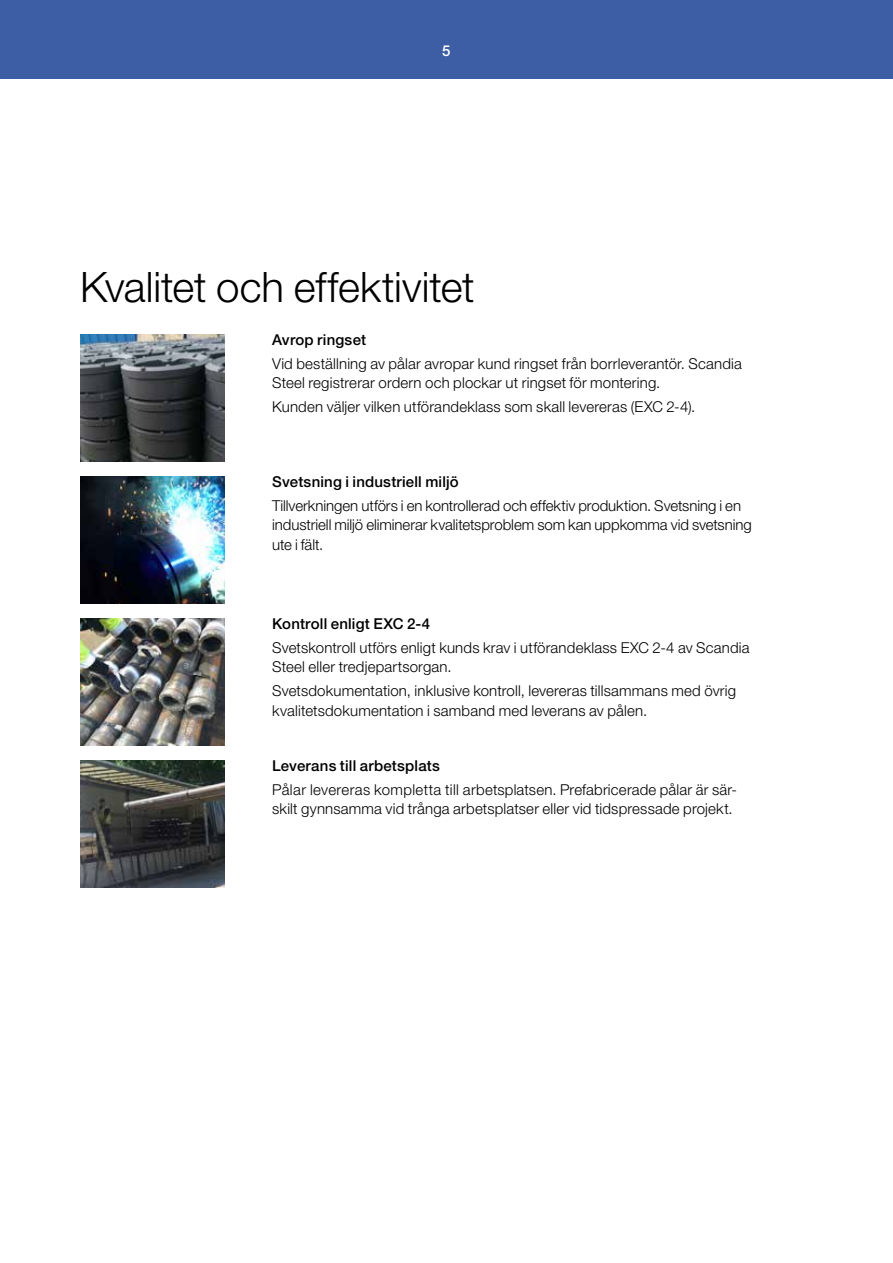
<style>
.page{position:relative;width:893px;height:1263px;background:#fff}
.page>*{position:absolute;margin:0;border:0;box-sizing:border-box;transform-origin:0 0}
.t1{font:300 42px "Helvetica Neue LT Pro";color:#000}
.t2{font:300 15px/19.5px "Helvetica Neue LT Pro";letter-spacing:.01em;color:#000}
.t3{font:500 15px "Helvetica Neue LT Pro";letter-spacing:.015em;color:#000}
.t4{font:500 15px "Helvetica Neue LT Pro";color:#fff}
</style>
<div class="page">
<div style="left:0;top:0;width:893px;height:79px;background:#3d5da4"></div>
<img style="left:81px;top:334px;width:143px;height:128px">
<img style="left:81px;top:476px;width:143px;height:128px">
<img style="left:81px;top:618px;width:143px;height:128px">
<img style="left:81px;top:760px;width:143px;height:128px">
<p class="t4" style="left:442px;top:41px;width:10px">5</p>
<h1 class="t1" style="left:80px;top:262px;width:396px">Kvalitet och effektivitet</h1>
<p class="t3" style="left:272px;top:331px;width:96px">Avrop ringset</p>
<p class="t2" style="left:272px;top:353px;width:471px">Vid beställning av pålar avropar kund ringset från borrleverantör. Scandia<br>Steel registrerar ordern och plockar ut ringset för montering.</p>
<p class="t2" style="left:272px;top:397px;width:425px">Kunden väljer vilken utförandeklass som skall levereras (EXC 2-4).</p>
<p class="t3" style="left:272px;top:473px;width:188px">Svetsning i industriell miljö</p>
<p class="t2" style="left:272px;top:495px;width:481px">Tillverkningen utförs i en kontrollerad och effektiv produktion. Svetsning i en industriell miljö eliminerar kvalitetsproblem som kan uppkomma vid svetsning ute i fält.</p>
<p class="t3" style="left:272px;top:615px;width:160px">Kontroll enligt EXC 2-4</p>
<p class="t2" style="left:272px;top:637px;width:479px">Svetskontroll utförs enligt kunds krav i utförandeklass EXC 2-4 av Scandia<br>Steel eller tredjepartsorgan.</p>
<p class="t2" style="left:272px;top:681px;width:465px">Svetsdokumentation, inklusive kontroll, levereras tillsammans med övrig kvalitetsdokumentation i samband med leverans av pålen.</p>
<p class="t3" style="left:272px;top:757px;width:169px">Leverans till arbetsplats</p>
<p class="t2" style="left:272px;top:779px;width:466px">Pålar levereras kompletta till arbetsplatsen. Prefabricerade pålar är sär&shy;skilt gynnsamma vid trånga arbetsplatser eller vid tidspressade projekt.</p>
</div>
